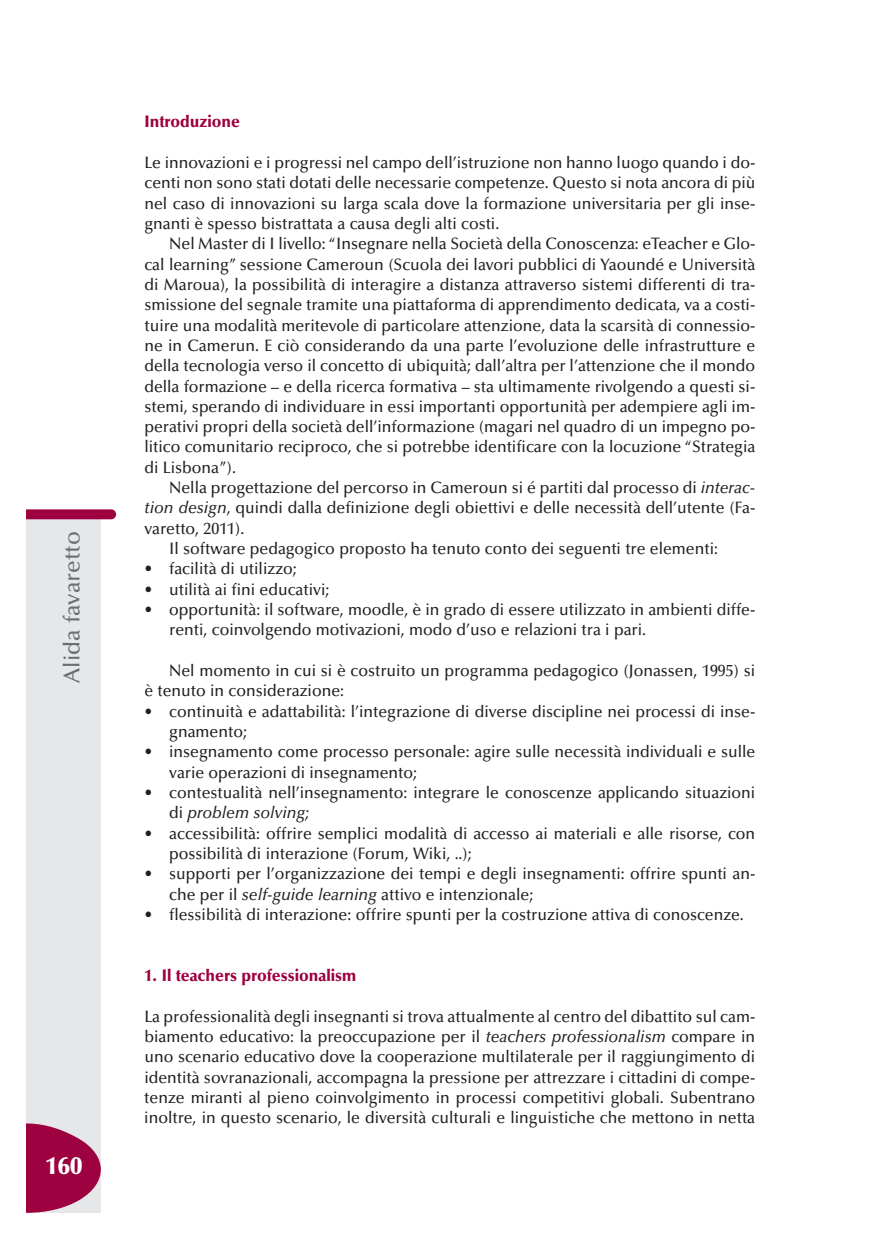
<style>
.page{position:relative;width:869px;height:1241px;background:#fff}
.page>*{position:absolute;margin:0;border:0;box-sizing:border-box;transform-origin:0 0}
.t1{font:900 24.5px "Optima";color:#fff}
.t2{font:500 22.75px "Optima";color:#6c6d70}
.t3{font:500 16.62px/20.3px "Optima";color:#231f20;scale:.95 1}
.t4{font:900 16.62px "Optima";color:#9d0140;scale:.95 1}
.s1{font-style:italic}
</style>
<div class="page">
<div style="left:27px;top:517px;width:74px;height:695px;background:#e6e7e9"></div>
<div style="left:19px;top:509px;width:97px;height:10px;background:#9d0140;border-radius:5px"></div>
<svg style="left:26px;top:1122px;width:75px;height:90px"></svg>
<div style="left:0;top:497px;width:25px;height:730px;background:#fff"></div>
<p class="t2" style="left:63px;top:682px;width:153px;rotate:-90deg">Alida favaretto</p>
<p class="t1" style="left:45px;top:1155px;width:38px">160</p>
<p class="t4" style="left:144px;top:115px;width:102px">Introduzione</p>
<p class="t3" style="left:144px;top:154px;width:644px">Le innovazioni e i progressi nel campo dell’istruzione non hanno luogo quando i do-</p>
<p class="t3" style="left:144px;top:174px;width:644px">centi non sono stati dotati delle necessarie competenze. Questo si nota ancora di più</p>
<p class="t3" style="left:144px;top:194px;width:644px">nel caso di innovazioni su larga scala dove la formazione universitaria per gli inse-</p>
<p class="t3" style="left:144px;top:215px;width:375px">gnanti è spesso bistrattata a causa degli alti costi.</p>
<p class="t3" style="left:169px;top:235px;width:618px">Nel Master di I livello: “Insegnare nella Società della Conoscenza: eTeacher e Glo-</p>
<p class="t3" style="left:144px;top:255px;width:644px">cal learning” sessione Cameroun (Scuola dei lavori pubblici di Yaoundé e Università</p>
<p class="t3" style="left:144px;top:276px;width:644px">di Maroua), la possibilità di interagire a distanza attraverso sistemi differenti di tra-</p>
<p class="t3" style="left:144px;top:296px;width:644px">smissione del segnale tramite una piattaforma di apprendimento dedicata, va a costi-</p>
<p class="t3" style="left:144px;top:316px;width:644px">tuire una modalità meritevole di particolare attenzione, data la scarsità di connessio-</p>
<p class="t3" style="left:144px;top:337px;width:644px">ne in Camerun. E ciò considerando da una parte l’evoluzione delle infrastrutture e</p>
<p class="t3" style="left:144px;top:357px;width:644px">della tecnologia verso il concetto di ubiquità; dall’altra per l’attenzione che il mondo</p>
<p class="t3" style="left:144px;top:377px;width:644px">della formazione – e della ricerca formativa – sta ultimamente rivolgendo a questi si-</p>
<p class="t3" style="left:144px;top:397px;width:644px">stemi, sperando di individuare in essi importanti opportunità per adempiere agli im-</p>
<p class="t3" style="left:144px;top:418px;width:644px">perativi propri della società dell’informazione (magari nel quadro di un impegno po-</p>
<p class="t3" style="left:144px;top:438px;width:644px">litico comunitario reciproco, che si potrebbe identificare con la locuzione “Strategia</p>
<p class="t3" style="left:144px;top:458px;width:98px">di Lisbona”).</p>
<p class="t3" style="left:169px;top:479px;width:618px">Nella progettazione del percorso in Cameroun si é partiti dal processo di <span class="s1">interac-</span></p>
<p class="t3" style="left:144px;top:499px;width:644px"><span class="s1">tion design</span>, quindi dalla definizione degli obiettivi e delle necessità dell’utente (Fa-</p>
<p class="t3" style="left:144px;top:519px;width:107px">varetto, 2011).</p>
<p class="t3" style="left:169px;top:540px;width:579px">Il software pedagogico proposto ha tenuto conto dei seguenti tre elementi:</p>
<p class="t3" style="left:144px;top:560px;width:162px">• facilità di utilizzo;</p>
<p class="t3" style="left:144px;top:580px;width:196px">• utilità ai fini educativi;</p>
<p class="t3" style="left:169px;top:601px;width:618px;text-indent:-25px">• opportunità: il software, moodle, è in grado di essere utilizzato in ambienti diffe&shy;renti, coinvolgendo motivazioni, modo d’uso e relazioni tra i pari.</p>
<p class="t3" style="left:144px;top:662px;width:644px;text-indent:25px">Nel momento in cui si è costruito un programma pedagogico (Jonassen, 1995) si è tenuto in considerazione:</p>
<p class="t3" style="left:169px;top:702px;width:618px;text-indent:-25px">• continuità e adattabilità: l’integrazione di diverse discipline nei processi di inse&shy;gnamento;</p>
<p class="t3" style="left:169px;top:743px;width:618px;text-indent:-25px">• insegnamento come processo personale: agire sulle necessità individuali e sulle varie operazioni di insegnamento;</p>
<p class="t3" style="left:169px;top:783px;width:618px;text-indent:-25px">• contestualità nell’insegnamento: integrare le conoscenze applicando situazioni di <span class="s1">problem solving;</span></p>
<p class="t3" style="left:169px;top:824px;width:618px;text-indent:-25px">• accessibilità: offrire semplici modalità di accesso ai materiali e alle risorse, con possibilità di interazione (Forum, Wiki, ..);</p>
<p class="t3" style="left:169px;top:865px;width:618px;text-indent:-25px">• supporti per l’organizzazione dei tempi e degli insegnamenti: offrire spunti an&shy;che per il <span class="s1">self-guide learning</span> attivo e intenzionale;</p>
<p class="t3" style="left:144px;top:905px;width:632px">• flessibilità di interazione: offrire spunti per la costruzione attiva di conoscenze.</p>
<p class="t4" style="left:144px;top:968px;width:224px">1. Il teachers professionalism</p>
<p class="t3" style="left:144px;top:1007px;width:644px;text-align:justify">La professionalità degli insegnanti si trova attualmente al centro del dibattito sul cam&shy;biamento educativo: la preoccupazione per il <span class="s1">teachers professionalism</span> compare in uno scenario educativo dove la cooperazione multilaterale per il raggiungimento di identità sovranazionali, accompagna la pressione per attrezzare i cittadini di compe&shy;tenze miranti al pieno coinvolgimento in processi competitivi globali. Subentrano inoltre, in questo scenario, le diversità culturali e linguistiche che mettono in netta</p>
</div>
